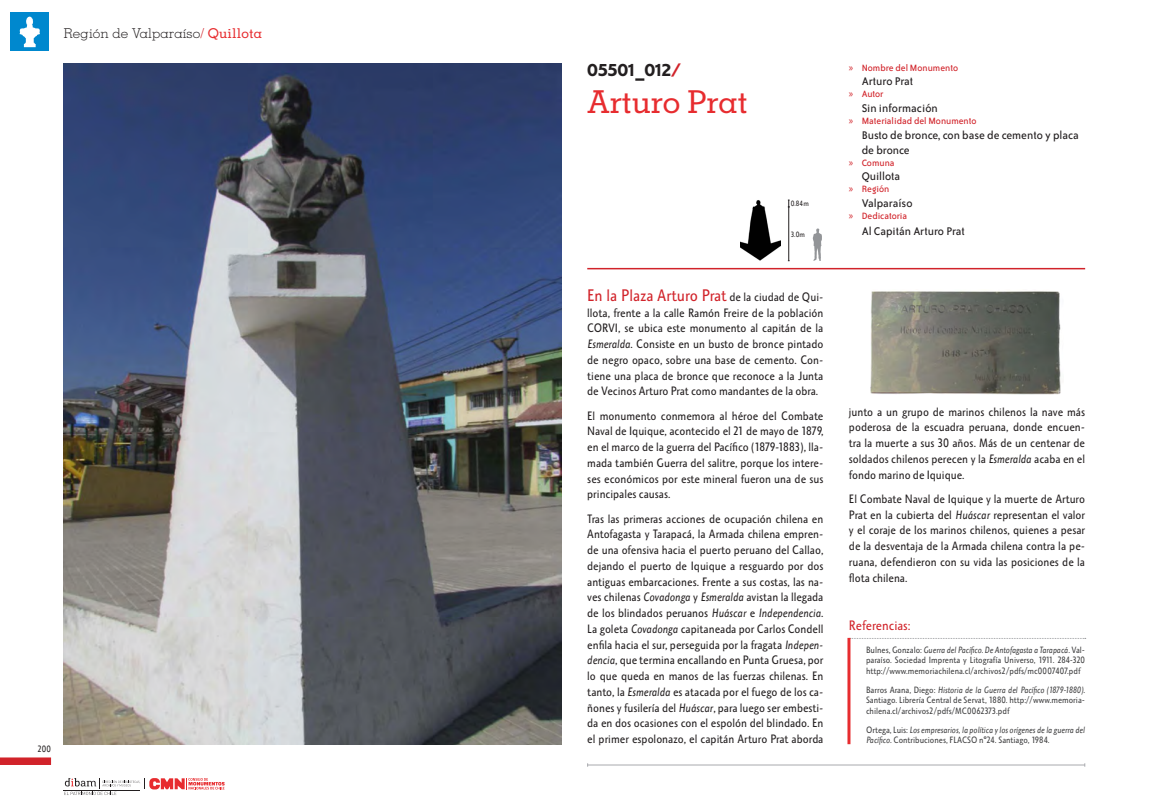
<style>
.page{position:relative;width:1149px;height:808px;background:#fff}
.page>*{position:absolute;margin:0;border:0;box-sizing:border-box;transform-origin:0 0}
._1_TITULO_MONUMENTO{font:500 31.5px "Memphis";letter-spacing:-.01em;color:#e72c2f}
._0_NUMERO_INICIAL{font:700 18px "Corinthian Std";color:#231f20}
._2_TEXTO_GENERAL{font:16.5px "Octone ITC Std";color:#d1232a}
.t1{font:300 13.5px "Memphis";letter-spacing:.01em;color:#231f20}
._3_SUBTITULO_REFEREN{font:13.5px "Octone ITC Std";color:#d1232a}
._2_TEXTO_DESCRIPCION{font:12.75px/14.7px "Bailey Sans ITC Std";color:#231f20}
._2_TEXTO_GENERAL-2{font:12px/15.8px "Octone ITC Std";color:#231f20;text-align:justify}
.t2{font:10.5px "Bailey Sans ITC Std";color:#d1232a}
._2_TEXTO_BIBLIOGRAFI{font:9px/10.5px "Octone ITC Std";color:#3e3e3f;text-align:justify}
._2_TEXTO_BIBLIOGRAFI-2{font:italic 9px/10.5px "Octone ITC Std";color:#3e3e3f}
.t3{font:9px "Octone ITC Std";color:#231f20}
._2_TEXTO_GENERAL-3{font:7.5px "Octone ITC Std";color:#231f20}
.s1{color:#d1232a}
.s2{font-weight:500;color:#e72c2f}
.s3{font-size:12px;color:#231f20}
.s4{font-style:italic}
.s5{font-family:"Myriad Pro"}
.s6{font-style:normal}
</style>
<div class="page">
<div style="left:0;top:757px;width:51px;height:8px;background:#d1232a"></div>
<hr style="left:587px;top:268px;width:497px;height:1px;background:#d1232a">
<div style="left:11px;top:13px;width:38px;height:38px;background:#0088ce"></div>
<svg style="left:20px;top:16px;width:20px;height:31px"></svg>
<svg style="left:64px;top:778px;width:160px;height:17px"></svg>
<svg style="left:850px;top:638px;width:235px;height:1px"></svg>
<hr style="left:847px;top:638px;width:3px;height:106px;background:#e72c2f">
<hr style="left:587px;top:765px;width:497px;height:1px;background:#a8a9ad">
<hr style="left:788px;top:207px;width:1px;height:54px;background:#231f20">
<svg style="left:812px;top:228px;width:9px;height:33px"></svg>
<img style="left:64px;top:64px;width:497px;height:680px">
<img style="left:740px;top:200px;width:40px;height:61px">
<img style="left:870px;top:291px;width:191px;height:104px">
<p class="t1" style="left:64px;top:25px;width:200px">Región de Valparaíso<span class="s1">/</span> <span class="s2">Quillota</span></p>
<p class="t3" style="left:37px;top:743px;width:15px">200</p>
<p class="_0_NUMERO_INICIAL" style="left:587px;top:60px;width:95px">05501_012<span class="s1">/</span></p>
<p class="_1_TITULO_MONUMENTO" style="left:587px;top:82px;width:162px">Arturo Prat</p>
<p class="_2_TEXTO_GENERAL-3" style="left:790px;top:199px;width:20px">0.84m</p>
<p class="_2_TEXTO_GENERAL-3" style="left:790px;top:229px;width:16px">3.0m</p>
<p class="_2_TEXTO_GENERAL" style="left:587px;top:285px;width:237px">En la Plaza Arturo Prat <span class="s3">de la ciudad de Qui-</span></p>
<p class="_2_TEXTO_GENERAL-2" style="left:587px;top:304px;width:238px">llota, frente a la calle Ramón Freire de la población CORVI, se ubica este monumento al capitán de la <span class="s4">Esmeralda</span>. Consiste en un busto de bronce pintado de negro opaco, sobre una base de cemento. Con&shy;tiene una placa de bronce que reconoce a la Junta de Vecinos Arturo Prat como mandantes de la obra.</p>
<p class="_2_TEXTO_GENERAL-2" style="left:587px;top:407px;width:238px">El monumento conmemora al héroe del Combate Naval de Iquique, acontecido el 21 de mayo de 1879, en el marco de la guerra del Pacífico (1879-1883), lla&shy;mada también Guerra del salitre, porque los intere&shy;ses económicos por este mineral fueron una de sus principales causas.</p>
<p class="_2_TEXTO_GENERAL-2" style="left:587px;top:510px;width:238px">Tras las primeras acciones de ocupación chilena en Antofagasta y Tarapacá, la Armada chilena empren&shy;de una ofensiva hacia el puerto peruano del Callao, dejando el puerto de Iquique a resguardo por dos antiguas embarcaciones. Frente a sus costas, las na&shy;ves chilenas <span class="s4">Covadonga</span> y <span class="s4">Esmeralda</span> avistan la llegada de los blindados peruanos <span class="s4">Huáscar</span> e <span class="s4">Independencia</span>.<br>La goleta <span class="s4">Covadonga</span> capitaneada por Carlos Condell enfila hacia el sur, perseguida por la fragata <span class="s4">Indepen&shy;dencia</span>, que termina encallando en Punta Gruesa, por lo que queda en manos de las fuerzas chilenas. En tanto, la <span class="s4">Esmeralda</span> es atacada por el fuego de los ca&shy;ñones y fusilería del <span class="s4">Huáscar</span>, para luego ser embesti&shy;da en dos ocasiones con el espolón del blindado. En el primer espolonazo, el capitán Arturo Prat aborda</p>
<p class="t2" style="left:848px;top:62px;width:111px"><span class="s5">»</span> Nombre del Monumento</p>
<p class="_2_TEXTO_DESCRIPCION" style="left:861px;top:74px;width:53px">Arturo Prat</p>
<p class="t2" style="left:848px;top:89px;width:36px"><span class="s5">»</span> Autor</p>
<p class="_2_TEXTO_DESCRIPCION" style="left:861px;top:101px;width:77px">Sin información</p>
<p class="t2" style="left:848px;top:116px;width:129px"><span class="s5">»</span> Materialidad del Monumento</p>
<p class="_2_TEXTO_DESCRIPCION" style="left:861px;top:128px;width:219px">Busto de bronce, con base de cemento y placa de bronce</p>
<p class="t2" style="left:848px;top:157px;width:47px"><span class="s5">»</span> Comuna</p>
<p class="_2_TEXTO_DESCRIPCION" style="left:861px;top:169px;width:40px">Quillota</p>
<p class="t2" style="left:848px;top:184px;width:42px"><span class="s5">»</span> Región</p>
<p class="_2_TEXTO_DESCRIPCION" style="left:861px;top:196px;width:52px">Valparaíso</p>
<p class="t2" style="left:848px;top:210px;width:59px"><span class="s5">»</span> Dedicatoria</p>
<p class="_2_TEXTO_DESCRIPCION" style="left:861px;top:224px;width:104px">Al Capitán Arturo Prat</p>
<p class="_2_TEXTO_GENERAL-2" style="left:848px;top:403px;width:237px">junto a un grupo de marinos chilenos la nave más poderosa de la escuadra peruana, donde encuen&shy;tra la muerte a sus 30 años. Más de un centenar de soldados chilenos perecen y la <span class="s4">Esmeralda</span> acaba en el fondo marino de Iquique.</p>
<p class="_2_TEXTO_GENERAL-2" style="left:848px;top:491px;width:237px">El Combate Naval de Iquique y la muerte de Arturo Prat en la cubierta del <span class="s4">Huáscar</span> representan el valor y el coraje de los marinos chilenos, quienes a pesar de la desventaja de la Armada chilena contra la pe&shy;ruana, defendieron con su vida las posiciones de la flota chilena.</p>
<p class="_3_SUBTITULO_REFEREN" style="left:848px;top:616px;width:63px">Referencias:</p>
<p class="_2_TEXTO_BIBLIOGRAFI" style="left:865px;top:644px;width:220px">Bulnes, Gonzalo: <span class="s4">Guerra del Pacífico. De Antofagasta a Tarapacá</span>. Val&shy;paraíso. Sociedad Imprenta y Litografía Universo, 1911. 284-320 http://www.memoriachilena.cl/archivos2/pdfs/mc0007407.pdf</p>
<p class="_2_TEXTO_BIBLIOGRAFI" style="left:865px;top:684px;width:220px">Barros Arana, Diego: <span class="s4">Historia de la Guerra del Pacífico (1879-1880)</span>.<br>Santiago. Librería Central de Servat, 1880. http://www.memoria&shy;chilena.cl/archivos2/pdfs/MC0062373.pdf</p>
<p class="_2_TEXTO_BIBLIOGRAFI-2" style="left:865px;top:724px;width:220px"><span class="s6">Ortega, Luis:</span> Los empresarios, la política y los orígenes de la guerra del<br>Pacífico<span class="s6">. Contribuciones, FLACSO n°24. Santiago, 1984.</span></p>
</div>
